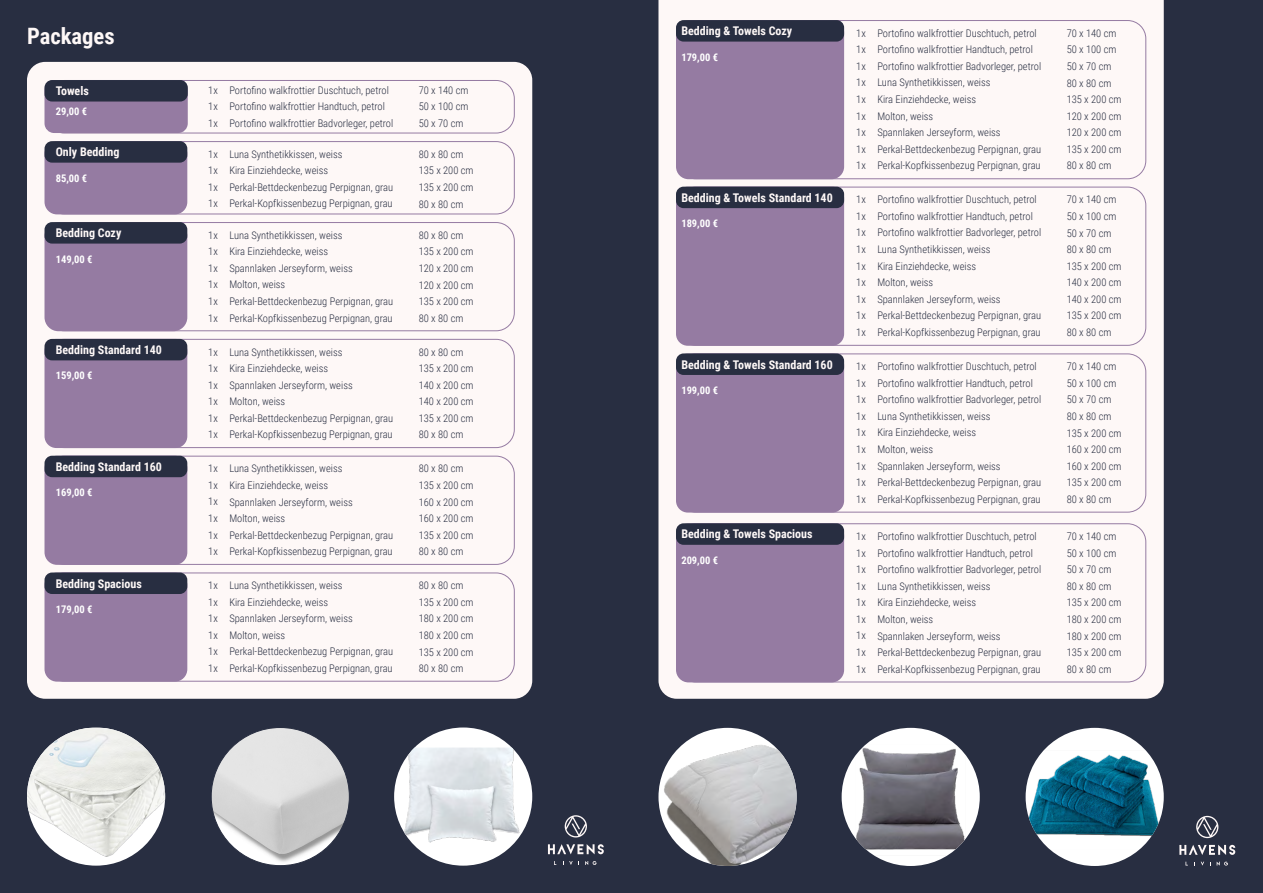
<style>
.page{position:relative;width:1263px;height:893px;background:#282e41}
.page>*{position:absolute;margin:0;border:0;box-sizing:border-box;transform-origin:0 0}
.t1{font:700 22.58px "Roboto Condensed";color:#fef8f7}
.t2{font:700 12px "Roboto Condensed";color:#fef8f7}
.t3{font:300 10.5px/16.6px "Roboto Condensed";color:#282e41}
.t4{font:700 10.5px "Roboto Condensed";color:#fff}
</style>
<div class="page">
<div style="left:27px;top:62px;width:505px;height:637px;background:#fef8f7;border-radius:18px"></div>
<div style="left:45px;top:141px;width:142px;height:73px;background:#957ba2;border-radius:13px"></div>
<div style="left:45px;top:222px;width:142px;height:109px;background:#957ba2;border-radius:14px"></div>
<div style="left:45px;top:339px;width:142px;height:109px;background:#957ba2;border-radius:12px"></div>
<div style="left:45px;top:456px;width:142px;height:109px;background:#957ba2;border-radius:13px"></div>
<div style="left:45px;top:572px;width:142px;height:110px;background:#957ba2;border-radius:13px"></div>
<div style="left:46px;top:80px;width:469px;height:53px;border:1px solid #957ba2;border-radius:18px"></div>
<div style="left:46px;top:141px;width:469px;height:73px;border:1px solid #957ba2;border-radius:18px"></div>
<div style="left:46px;top:222px;width:469px;height:109px;border:1px solid #957ba2;border-radius:18px"></div>
<div style="left:46px;top:339px;width:469px;height:109px;border:1px solid #957ba2;border-radius:18px"></div>
<div style="left:46px;top:456px;width:469px;height:109px;border:1px solid #957ba2;border-radius:18px"></div>
<div style="left:46px;top:572px;width:469px;height:110px;border:1px solid #957ba2;border-radius:18px"></div>
<div style="left:45px;top:80px;width:143px;height:53px;background:#957ba2;border-radius:10px"></div>
<div style="left:45px;top:80px;width:143px;height:22px;background:#282e41;border-radius:8px"></div>
<div style="left:45px;top:141px;width:142px;height:22px;background:#282e41;border-radius:8px"></div>
<div style="left:45px;top:222px;width:142px;height:22px;background:#282e41;border-radius:8px"></div>
<div style="left:45px;top:339px;width:142px;height:21px;background:#282e41;border-radius:8px"></div>
<div style="left:45px;top:456px;width:142px;height:21px;background:#282e41;border-radius:8px"></div>
<div style="left:45px;top:572px;width:142px;height:22px;background:#282e41;border-radius:8px"></div>
<svg style="left:1179px;top:845px;width:56px;height:10px"></svg>
<svg style="left:1217px;top:862px;width:11px;height:4px"></svg>
<svg style="left:1196px;top:816px;width:22px;height:22px"></svg>
<svg style="left:548px;top:844px;width:56px;height:10px"></svg>
<svg style="left:563px;top:861px;width:16px;height:4px"></svg>
<svg style="left:585px;top:861px;width:11px;height:4px"></svg>
<svg style="left:565px;top:815px;width:22px;height:22px"></svg>
<div style="left:658px;top:0;width:506px;height:699px;background:#fef8f7"></div>
<div style="left:676px;top:20px;width:168px;height:159px;background:#957ba2;border-radius:13px"></div>
<div style="left:676px;top:187px;width:168px;height:159px;background:#957ba2;border-radius:12px"></div>
<div style="left:676px;top:353px;width:168px;height:160px;background:#957ba2;border-radius:12px"></div>
<div style="left:676px;top:523px;width:168px;height:159px;background:#957ba2;border-radius:13px"></div>
<div style="left:677px;top:20px;width:469px;height:159px;border:1px solid #957ba2;border-radius:18px"></div>
<div style="left:677px;top:187px;width:469px;height:159px;border:1px solid #957ba2;border-radius:18px"></div>
<div style="left:677px;top:353px;width:469px;height:160px;border:1px solid #957ba2;border-radius:18px"></div>
<div style="left:677px;top:523px;width:469px;height:159px;border:1px solid #957ba2;border-radius:18px"></div>
<div style="left:676px;top:20px;width:168px;height:22px;background:#282e41;border-radius:8px"></div>
<div style="left:676px;top:187px;width:168px;height:21px;background:#282e41;border-radius:8px"></div>
<div style="left:676px;top:353px;width:168px;height:22px;background:#282e41;border-radius:8px"></div>
<div style="left:676px;top:523px;width:168px;height:22px;background:#282e41;border-radius:8px"></div>
<img style="left:27px;top:727px;width:138px;height:139px;border-radius:69px">
<img style="left:211px;top:727px;width:138px;height:139px;border-radius:69px">
<div style="left:394px;top:727px;width:138px;height:139px;background:#fff;border-radius:50%"></div>
<img style="left:404px;top:747px;width:118px;height:99px">
<img style="left:661px;top:734px;width:136px;height:132px">
<div style="left:842px;top:728px;width:138px;height:138px;background:#fff;border-radius:50%"></div>
<img style="left:856px;top:745px;width:109px;height:111px">
<div style="left:1025px;top:728px;width:139px;height:138px;background:#fff;border-radius:50%"></div>
<img style="left:1025px;top:750px;width:137px;height:99px">
<h1 class="t1" style="left:27px;top:20px;width:89px">Packages</h1>
<p class="t2" style="left:56px;top:82px;width:35px">Towels</p>
<p class="t4" style="left:56px;top:104px;width:33px">29,00 €</p>
<p class="t2" style="left:56px;top:144px;width:65px">Only Bedding</p>
<p class="t4" style="left:56px;top:171px;width:33px">85,00 €</p>
<p class="t2" style="left:56px;top:224px;width:67px">Bedding Cozy</p>
<p class="t4" style="left:56px;top:252px;width:38px">149,00 €</p>
<p class="t2" style="left:56px;top:341px;width:108px">Bedding Standard 140</p>
<p class="t4" style="left:56px;top:368px;width:38px">159,00 €</p>
<p class="t2" style="left:56px;top:458px;width:108px">Bedding Standard 160</p>
<p class="t4" style="left:56px;top:485px;width:38px">169,00 €</p>
<p class="t2" style="left:56px;top:575px;width:88px">Bedding Spacious</p>
<p class="t4" style="left:56px;top:602px;width:38px">179,00 €</p>
<p class="t3" style="left:208px;top:81px;width:11px;text-align:justify">1x 1x 1x</p>
<p class="t3" style="left:208px;top:145px;width:11px;text-align:justify">1x 1x 1x 1x</p>
<p class="t3" style="left:208px;top:226px;width:11px;text-align:justify">1x 1x 1x 1x 1x 1x</p>
<p class="t3" style="left:208px;top:343px;width:11px;text-align:justify">1x 1x 1x 1x 1x 1x</p>
<p class="t3" style="left:208px;top:460px;width:11px;text-align:justify">1x 1x 1x 1x 1x 1x</p>
<p class="t3" style="left:208px;top:577px;width:11px;text-align:justify">1x 1x 1x 1x 1x 1x</p>
<p class="t3" style="left:229px;top:81px;width:165px">Portofino walkfrottier Duschtuch, petrol<br>Portofino walkfrottier Handtuch, petrol<br>Portofino walkfrottier Badvorleger, petrol</p>
<p class="t3" style="left:229px;top:145px;width:165px">Luna Synthetikkissen, weiss<br>Kira Einziehdecke, weiss Perkal-Bettdeckenbezug Perpignan, grau Perkal-Kopfkissenbezug Perpignan, grau</p>
<p class="t3" style="left:229px;top:226px;width:165px">Luna Synthetikkissen, weiss<br>Kira Einziehdecke, weiss<br>Spannlaken Jerseyform, weiss<br>Molton, weiss<br>Perkal-Bettdeckenbezug Perpignan, grau<br>Perkal-Kopfkissenbezug Perpignan, grau</p>
<p class="t3" style="left:229px;top:343px;width:165px">Luna Synthetikkissen, weiss<br>Kira Einziehdecke, weiss<br>Spannlaken Jerseyform, weiss<br>Molton, weiss<br>Perkal-Bettdeckenbezug Perpignan, grau<br>Perkal-Kopfkissenbezug Perpignan, grau</p>
<p class="t3" style="left:229px;top:460px;width:165px">Luna Synthetikkissen, weiss<br>Kira Einziehdecke, weiss<br>Spannlaken Jerseyform, weiss<br>Molton, weiss<br>Perkal-Bettdeckenbezug Perpignan, grau<br>Perkal-Kopfkissenbezug Perpignan, grau</p>
<p class="t3" style="left:229px;top:577px;width:165px">Luna Synthetikkissen, weiss<br>Kira Einziehdecke, weiss<br>Spannlaken Jerseyform, weiss<br>Molton, weiss<br>Perkal-Bettdeckenbezug Perpignan, grau<br>Perkal-Kopfkissenbezug Perpignan, grau</p>
<p class="t3" style="left:419px;top:81px;width:51px;text-align:justify">70 x 140 cm 50 x 100 cm 50 x 70 cm</p>
<p class="t3" style="left:419px;top:145px;width:56px">80 x 80 cm<br>135 x 200 cm<br>135 x 200 cm<br>80 x 80 cm</p>
<p class="t3" style="left:419px;top:226px;width:56px">80 x 80 cm<br>135 x 200 cm<br>120 x 200 cm<br>120 x 200 cm<br>135 x 200 cm<br>80 x 80 cm</p>
<p class="t3" style="left:419px;top:343px;width:56px">80 x 80 cm<br>135 x 200 cm<br>140 x 200 cm<br>140 x 200 cm<br>135 x 200 cm<br>80 x 80 cm</p>
<p class="t3" style="left:419px;top:460px;width:56px">80 x 80 cm<br>135 x 200 cm<br>160 x 200 cm<br>160 x 200 cm<br>135 x 200 cm<br>80 x 80 cm</p>
<p class="t3" style="left:419px;top:577px;width:56px">80 x 80 cm<br>135 x 200 cm<br>180 x 200 cm<br>180 x 200 cm<br>135 x 200 cm<br>80 x 80 cm</p>
<p class="t2" style="left:681px;top:22px;width:112px">Bedding &amp; Towels Cozy</p>
<p class="t4" style="left:681px;top:50px;width:38px">179,00 €</p>
<p class="t2" style="left:681px;top:189px;width:153px">Bedding &amp; Towels Standard 140</p>
<p class="t4" style="left:681px;top:216px;width:38px">189,00 €</p>
<p class="t2" style="left:681px;top:356px;width:153px">Bedding &amp; Towels Standard 160</p>
<p class="t4" style="left:681px;top:383px;width:38px">199,00 €</p>
<p class="t2" style="left:681px;top:526px;width:133px">Bedding &amp; Towels Spacious</p>
<p class="t4" style="left:681px;top:553px;width:38px">209,00 €</p>
<p class="t3" style="left:856px;top:24px;width:11px;text-align:justify">1x 1x 1x 1x 1x 1x 1x 1x 1x</p>
<p class="t3" style="left:856px;top:191px;width:11px;text-align:justify">1x 1x 1x 1x 1x 1x 1x 1x 1x</p>
<p class="t3" style="left:856px;top:358px;width:11px;text-align:justify">1x 1x 1x 1x 1x 1x 1x 1x 1x</p>
<p class="t3" style="left:856px;top:528px;width:11px;text-align:justify">1x 1x 1x 1x 1x 1x 1x 1x 1x</p>
<p class="t3" style="left:877px;top:24px;width:165px">Portofino walkfrottier Duschtuch, petrol Portofino walkfrottier Handtuch, petrol Portofino walkfrottier Badvorleger, petrol Luna Synthetikkissen, weiss<br>Kira Einziehdecke, weiss<br>Molton, weiss<br>Spannlaken Jerseyform, weiss Perkal-Bettdeckenbezug Perpignan, grau Perkal-Kopfkissenbezug Perpignan, grau</p>
<p class="t3" style="left:877px;top:191px;width:165px">Portofino walkfrottier Duschtuch, petrol Portofino walkfrottier Handtuch, petrol Portofino walkfrottier Badvorleger, petrol Luna Synthetikkissen, weiss<br>Kira Einziehdecke, weiss<br>Molton, weiss<br>Spannlaken Jerseyform, weiss Perkal-Bettdeckenbezug Perpignan, grau Perkal-Kopfkissenbezug Perpignan, grau</p>
<p class="t3" style="left:877px;top:358px;width:165px">Portofino walkfrottier Duschtuch, petrol Portofino walkfrottier Handtuch, petrol Portofino walkfrottier Badvorleger, petrol Luna Synthetikkissen, weiss<br>Kira Einziehdecke, weiss<br>Molton, weiss<br>Spannlaken Jerseyform, weiss Perkal-Bettdeckenbezug Perpignan, grau Perkal-Kopfkissenbezug Perpignan, grau</p>
<p class="t3" style="left:877px;top:528px;width:165px">Portofino walkfrottier Duschtuch, petrol Portofino walkfrottier Handtuch, petrol Portofino walkfrottier Badvorleger, petrol Luna Synthetikkissen, weiss<br>Kira Einziehdecke, weiss<br>Molton, weiss<br>Spannlaken Jerseyform, weiss Perkal-Bettdeckenbezug Perpignan, grau Perkal-Kopfkissenbezug Perpignan, grau</p>
<p class="t3" style="left:1067px;top:24px;width:56px">70 x 140 cm<br>50 x 100 cm<br>50 x 70 cm<br>80 x 80 cm<br>135 x 200 cm<br>120 x 200 cm<br>120 x 200 cm<br>135 x 200 cm<br>80 x 80 cm</p>
<p class="t3" style="left:1067px;top:191px;width:56px">70 x 140 cm<br>50 x 100 cm<br>50 x 70 cm<br>80 x 80 cm<br>135 x 200 cm<br>140 x 200 cm<br>140 x 200 cm<br>135 x 200 cm<br>80 x 80 cm</p>
<p class="t3" style="left:1067px;top:358px;width:56px">70 x 140 cm<br>50 x 100 cm<br>50 x 70 cm<br>80 x 80 cm<br>135 x 200 cm<br>160 x 200 cm<br>160 x 200 cm<br>135 x 200 cm<br>80 x 80 cm</p>
<p class="t3" style="left:1067px;top:528px;width:56px">70 x 140 cm<br>50 x 100 cm<br>50 x 70 cm<br>80 x 80 cm<br>135 x 200 cm<br>180 x 200 cm<br>180 x 200 cm<br>135 x 200 cm<br>80 x 80 cm</p>
</div>
